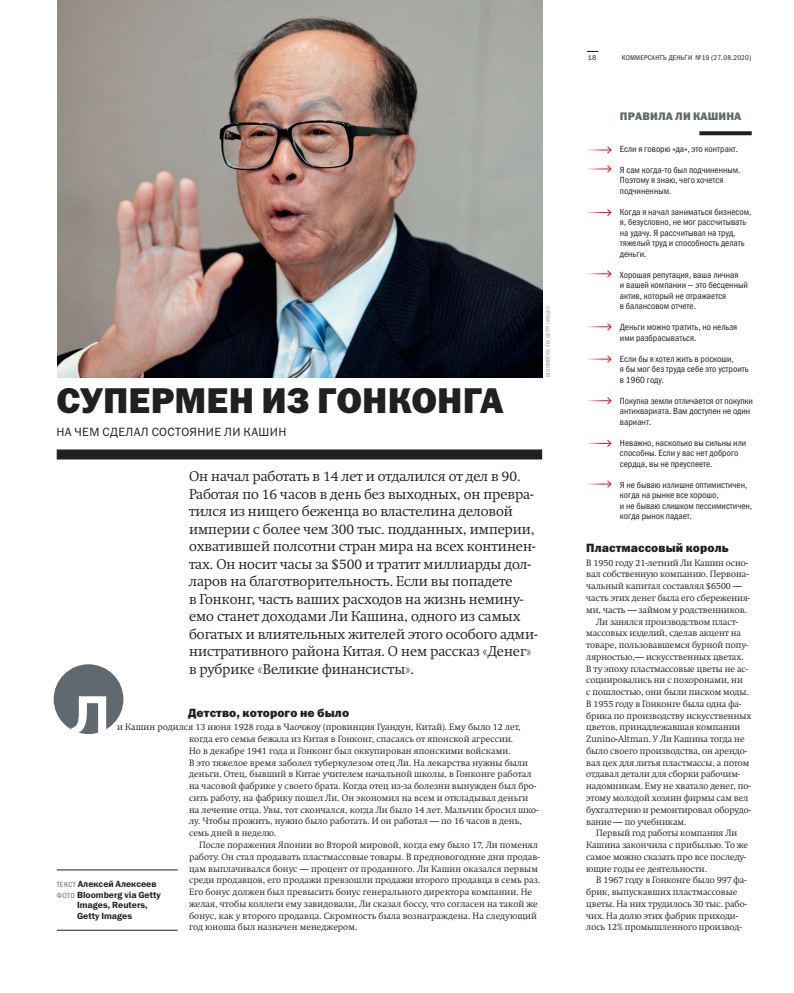
<style>
.page{position:relative;width:794px;height:993px;background:#fff}
.page>*{position:absolute;margin:0;border:0;box-sizing:border-box;transform-origin:0 0}
.t1{font:36px "Franklin Gothic Heavy ITC";letter-spacing:.005em;color:#231f20}
.t2{font:14px/17.5px "Swift Light C";color:#231f20}
.t3{font:12px "Franklin Gothic Heavy ITC";letter-spacing:.005em;color:#231f20}
.t4{font:12px "Franklin Gothic Book ITC";letter-spacing:.03em;color:#231f20}
.t5{font:11px "Franklin Gothic Heavy ITC";letter-spacing:.01em;color:#5f696f}
.t6{font:9px/11.8px "Swift Light C";color:#231f20}
.t7{font:9px/10.5px "Franklin Gothic Book Cond ITC";color:#231f20}
.t8{font:9px "Franklin Gothic Demi ITC";color:#231f20}
.t9{font:7px "Franklin Gothic Book Cond ITC";letter-spacing:.035em;color:#231f20}
.t10{font:7px "Franklin Gothic Book ITC";color:#231f20}
.t11{font:5.5px "Franklin Gothic Book Cond ITC";letter-spacing:.04em;color:#939598}
.s1{font-family:"Franklin Gothic Book Cond ITC";font-size:7.5px;color:#5f696f}
</style>
<div class="page">
<hr style="left:57px;top:929px;width:121px;height:1px;background:#231f20">
<div style="left:57px;top:449px;width:485px;height:10px;background:#231f20"></div>
<hr style="left:57px;top:869px;width:121px;height:1px;background:#231f20">
<div style="left:54px;top:664px;width:69px;height:69px;background:#5f696f;border-radius:50%"></div>
<svg style="left:71px;top:696px;width:35px;height:38px"></svg>
<svg style="left:699px;top:131px;width:52px;height:4px"></svg>
<svg style="left:587px;top:146px;width:24px;height:8px"></svg>
<svg style="left:587px;top:165px;width:24px;height:8px"></svg>
<svg style="left:587px;top:209px;width:24px;height:7px"></svg>
<svg style="left:587px;top:270px;width:24px;height:7px"></svg>
<svg style="left:587px;top:323px;width:24px;height:7px"></svg>
<svg style="left:587px;top:355px;width:24px;height:8px"></svg>
<svg style="left:587px;top:397px;width:24px;height:7px"></svg>
<svg style="left:587px;top:440px;width:24px;height:7px"></svg>
<svg style="left:587px;top:480px;width:24px;height:8px"></svg>
<img style="left:57px;top:0;width:485px;height:377px">
<h1 class="t1" style="left:56px;top:377px;width:449px">СУПЕРМЕН ИЗ ГОНКОНГА</h1>
<h3 class="t4" style="left:56px;top:423px;width:231px">НА ЧЕМ СДЕЛАЛ СОСТОЯНИЕ ЛИ КАШИН</h3>
<p class="t11" style="left:544px;top:377px;width:73px;rotate:-90deg">BLOOMBERG VIA GETTY IMAGES</p>
<p class="t2" style="left:189px;top:467px;width:350px">Он начал работать в 14 лет и отдалился от дел в 90.<br>Работая по 16 часов в день без выходных, он превра&shy;тился из нищего беженца во властелина деловой империи с более чем 300 тыс. подданных, империи, охватившей полсотни стран мира на всех континен&shy;тах. Он носит часы за $500 и тратит миллиарды дол&shy;ларов на благотворительность. Если вы попадете<br>в Гонконг, часть ваших расходов на жизнь немину&shy;емо станет доходами Ли Кашина, одного из самых богатых и влиятельных жителей этого особого адми&shy;нистративного района Китая. О нем рассказ «Денег» в рубрике «Великие финансисты».</p>
<h3 class="t3" style="left:188px;top:704px;width:162px">Детство, которого не было</h3>
<p class="t6" style="left:189px;top:721px;width:351px;text-indent:-72px">и Кашин родился 13 июня 1928 года в Чаочжоу (провинция Гуандун, Китай). Ему было 12 лет, когда его семья бежала из Китая в Гонконг, спасаясь от японской агрессии.<br>Но в декабре 1941 года и Гонконг был оккупирован японскими войсками.<br>В это тяжелое время заболел туберкулезом отец Ли. На лекарства нужны были деньги. Отец, бывший в Китае учителем начальной школы, в Гонконге работал на часовой фабрике у своего брата. Когда отец из-за болезни вынужден был бро&shy;сить работу, на фабрику пошел Ли. Он экономил на всем и откладывал деньги на лечение отца. Увы, тот скончался, когда Ли было 14 лет. Мальчик бросил шко&shy;лу. Чтобы прожить, нужно было работать. И он работал — по 16 часов в день, семь дней в -неделю.</p>
<p class="t6" style="left:189px;top:838px;width:352px;text-indent:10px">После поражения Японии во Второй мировой, когда ему было 17, Ли поменял работу. Он стал продавать пластмассовые товары. В предновогодние дни продав&shy;цам выплачивался бонус — процент от проданного. Ли Кашин оказался первым среди продавцов, его продажи превзошли продажи второго продавца в семь раз.<br>Его бонус должен был превысить бонус генерального директора компании. Не желая, чтобы коллеги ему завидовали, Ли сказал боссу, что согласен на такой же бонус, как у второго продавца. Скромность была вознаграждена. На следующий год юноша был назначен менеджером.</p>
<p class="t8" style="left:57px;top:878px;width:102px"><span class="s1">ТЕКСТ</span> Алексей Алексеев</p>
<p class="t8" style="left:57px;top:889px;width:106px"><span class="s1">ФОТО</span> Bloomberg via Getty</p>
<p class="t8" style="left:77px;top:899px;width:72px">Images, Reuters,</p>
<p class="t8" style="left:77px;top:910px;width:57px">Getty Images</p>
<p class="t10" style="left:588px;top:53px;width:10px">18</p>
<p class="t9" style="left:622px;top:53px;width:131px">КОММЕРСАНТЪ ДЕНЬГИ №19 (27.08.2020)</p>
<p class="t5" style="left:620px;top:109px;width:123px">ПРАВИЛА ЛИ КАШИНА</p>
<p class="t7" style="left:620px;top:143px;width:120px">Если я говорю «да», это контракт.</p>
<p class="t7" style="left:620px;top:164px;width:122px">Я сам когда-то был подчиненным.<br>Поэтому я знаю, чего хочется подчиненным.</p>
<p class="t7" style="left:620px;top:206px;width:133px">Когда я начал заниматься бизнесом, я, безусловно, не мог рассчитывать на удачу. Я рассчитывал на труд, тяжелый труд и способность делать деньги.</p>
<p class="t7" style="left:620px;top:269px;width:129px">Хорошая репутация, ваша личная<br>и вашей компании — это бесценный актив, который не отражается<br>в балансовом отчете.</p>
<p class="t7" style="left:620px;top:322px;width:119px">Деньги можно тратить, но нельзя ими разбрасываться.</p>
<p class="t7" style="left:620px;top:353px;width:130px">Если бы я хотел жить в роскоши,<br>я бы мог без труда себе это устроить в 1960 году.</p>
<p class="t7" style="left:620px;top:395px;width:135px">Покупка земли отличается от покупки антиквариата. Вам доступен не один вариант.</p>
<p class="t7" style="left:620px;top:437px;width:128px">Неважно, насколько вы сильны или способны. Если у вас нет доброго сердца, вы не преуспеете.</p>
<p class="t7" style="left:620px;top:479px;width:134px">Я не бываю излишне оптимистичен, когда на рынке все хорошо,<br>и не бываю слишком пессимистичен, когда рынок падает.</p>
<h3 class="t3" style="left:586px;top:540px;width:144px">Пластмассовый король</h3>
<p class="t6" style="left:586px;top:556px;width:163px">В 1950 году 21-летний Ли Кашин осно-</p>
<p class="t6" style="left:586px;top:568px;width:164px">вал собственную компанию. Первона-</p>
<p class="t6" style="left:586px;top:580px;width:157px">чальный капитал составлял $6500 —</p>
<p class="t6" style="left:586px;top:591px;width:165px">часть этих денег была его сбережения-</p>
<p class="t6" style="left:586px;top:603px;width:162px">ми, часть — займом у родственников.</p>
<p class="t6" style="left:596px;top:615px;width:143px">Ли занялся производством пласт-</p>
<p class="t6" style="left:586px;top:627px;width:156px">массовых изделий, сделав акцент на</p>
<p class="t6" style="left:586px;top:638px;width:163px">товаре, пользовавшемся бурной попу-</p>
<p class="t6" style="left:586px;top:650px;width:159px">лярностью,— искусственных цветах.</p>
<p class="t6" style="left:586px;top:662px;width:163px">В ту эпоху пластмассовые цветы не ас-</p>
<p class="t6" style="left:586px;top:674px;width:158px">социировались ни с похоронами, ни</p>
<p class="t6" style="left:586px;top:686px;width:164px">с пошлостью, они были писком моды.</p>
<p class="t6" style="left:586px;top:697px;width:157px">В 1955 году в Гонконге была одна фа-</p>
<p class="t6" style="left:586px;top:709px;width:167px">брика по производству искусственных</p>
<p class="t6" style="left:586px;top:721px;width:156px">цветов, принадлежавшая компании</p>
<p class="t6" style="left:586px;top:733px;width:160px">Zunino-Altman. У Ли Кашина тогда не</p>
<p class="t6" style="left:586px;top:744px;width:162px">было своего производства, он арендо-</p>
<p class="t6" style="left:586px;top:756px;width:165px">вал цех для литья пластмассы, а потом</p>
<p class="t6" style="left:586px;top:768px;width:155px">отдавал детали для сборки рабочим-</p>
<p class="t6" style="left:586px;top:780px;width:166px">надомникам. Ему не хватало денег, по-</p>
<p class="t6" style="left:586px;top:791px;width:163px">этому молодой хозяин фирмы сам вел</p>
<p class="t6" style="left:586px;top:803px;width:166px">бухгалтерию и ремонтировал оборудо-</p>
<p class="t6" style="left:586px;top:815px;width:102px">вание — по учебникам.</p>
<p class="t6" style="left:596px;top:827px;width:143px">Первый год работы компания Ли</p>
<p class="t6" style="left:586px;top:838px;width:163px">Кашина закончила с прибылью. То же</p>
<p class="t6" style="left:586px;top:850px;width:161px">самое можно сказать про все последу-</p>
<p class="t6" style="left:586px;top:862px;width:122px">ющие годы ее деятельности.</p>
<p class="t6" style="left:596px;top:874px;width:152px">В 1967 году в Гонконге было 997 фа-</p>
<p class="t6" style="left:586px;top:885px;width:153px">брик, выпускавших пластмассовые</p>
<p class="t6" style="left:586px;top:897px;width:162px">цветы. На них трудилось 30 тыс. рабо-</p>
<p class="t6" style="left:586px;top:909px;width:153px">чих. На долю этих фабрик приходи-</p>
<p class="t6" style="left:586px;top:921px;width:157px">лось 12% промышленного производ-</p>
</div>
